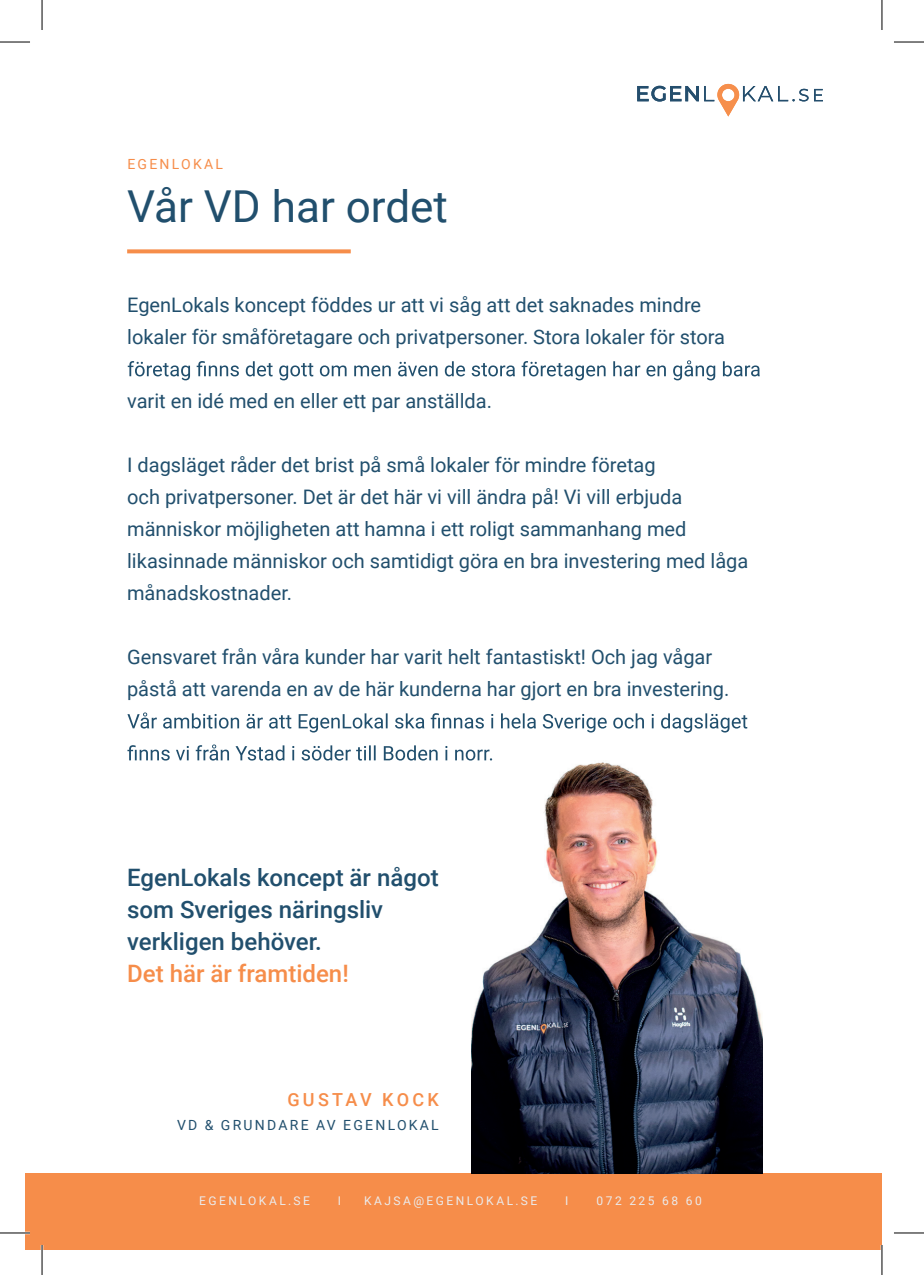
<style>
.page{position:relative;width:924px;height:1275px;background:#fff}
.page>*{position:absolute;margin:0;border:0;box-sizing:border-box;transform-origin:0 0}
.t1{font:44px "Roboto";color:#214f6d}
.t2{font:500 24px/32px "Roboto";color:#214f6d}
.t3{font:20px/32px "Roboto";color:#214f6d}
.t4{font:500 18px "Roboto";letter-spacing:.185em;color:#f68d4a}
.t5{font:14px "Roboto";letter-spacing:.16em;color:#214f6d}
.t6{font:14px "Roboto";letter-spacing:.16em;color:#f68d4a}
.t7{font:12px "Roboto";letter-spacing:.21em;color:#ebebec}
.s1{color:#f68d4a}
</style>
<div class="page">
<div style="left:25px;top:1173px;width:856px;height:77px;background:#f68d4a"></div>
<svg style="left:127px;top:249px;width:223px;height:4px"></svg>
<svg style="left:637px;top:84px;width:185px;height:32px"></svg>
<img style="left:471px;top:759px;width:291px;height:414px">
<svg style="left:128px;top:360px;width:631px;height:20px"></svg>
<svg style="left:127px;top:712px;width:620px;height:20px"></svg>
<svg style="left:127px;top:744px;width:365px;height:16px"></svg>
<hr style="left:0;top:1231px;width:30px;height:3px;background:#fff">
<hr style="left:41px;top:1245px;width:2px;height:30px;background:#fff">
<hr style="left:880px;top:1245px;width:2px;height:30px;background:#fff">
<hr style="left:0;top:42px;width:30px;height:1px;background:#000">
<hr style="left:893px;top:42px;width:30px;height:1px;background:#000">
<hr style="left:0;top:1232px;width:30px;height:1px;background:#000">
<hr style="left:893px;top:1232px;width:30px;height:1px;background:#000">
<hr style="left:42px;top:0;width:1px;height:30px;background:#000">
<hr style="left:42px;top:1245px;width:1px;height:30px;background:#000">
<hr style="left:881px;top:0;width:1px;height:30px;background:#000">
<hr style="left:881px;top:1245px;width:1px;height:30px;background:#000">
<p class="t6" style="left:127px;top:154px;width:97px">EGENLOKAL</p>
<p class="t1" style="left:127px;top:175px;width:322px">Vår VD har ordet</p>
<p class="t3" style="left:127px;top:288px;width:599px">EgenLokals koncept föddes ur att vi såg att det saknades mindre lokaler för småföretagare och privatpersoner. Stora lokaler för stora</p>
<p class="t3" style="left:127px;top:384px;width:366px">varit en idé med en eller ett par anställda.</p>
<p class="t3" style="left:127px;top:448px;width:622px">I dagsläget råder det brist på små lokaler för mindre företag<br>och privatpersoner. Det är det här vi vill ändra på! Vi vill erbjuda människor möjligheten att hamna i ett roligt sammanhang med likasinnade människor och samtidigt göra en bra investering med låga månadskostnader.</p>
<p class="t3" style="left:127px;top:640px;width:603px">Gensvaret från våra kunder har varit helt fantastiskt! Och jag vågar påstå att varenda en av de här kunderna har gjort en bra investering.</p>
<p class="t2" style="left:127px;top:860px;width:313px">EgenLokals koncept är något som Sveriges näringsliv verkligen behöver.<br><span class="s1">Det här är framtiden!</span></p>
<p class="t4" style="left:287px;top:1087px;width:153px">GUSTAV KOCK</p>
<p class="t5" style="left:177px;top:1115px;width:263px">VD &amp; GRUNDARE AV EGENLOKAL</p>
<p class="t7" style="left:199px;top:1192px;width:112px">EGENLOKAL.SE</p>
<p class="t7" style="left:338px;top:1192px;width:5px">I</p>
<p class="t7" style="left:364px;top:1192px;width:175px">KAJSA@EGENLOKAL.SE</p>
<p class="t7" style="left:565px;top:1192px;width:5px">I</p>
<p class="t7" style="left:596px;top:1192px;width:107px">072 225 68 60</p>
</div>
